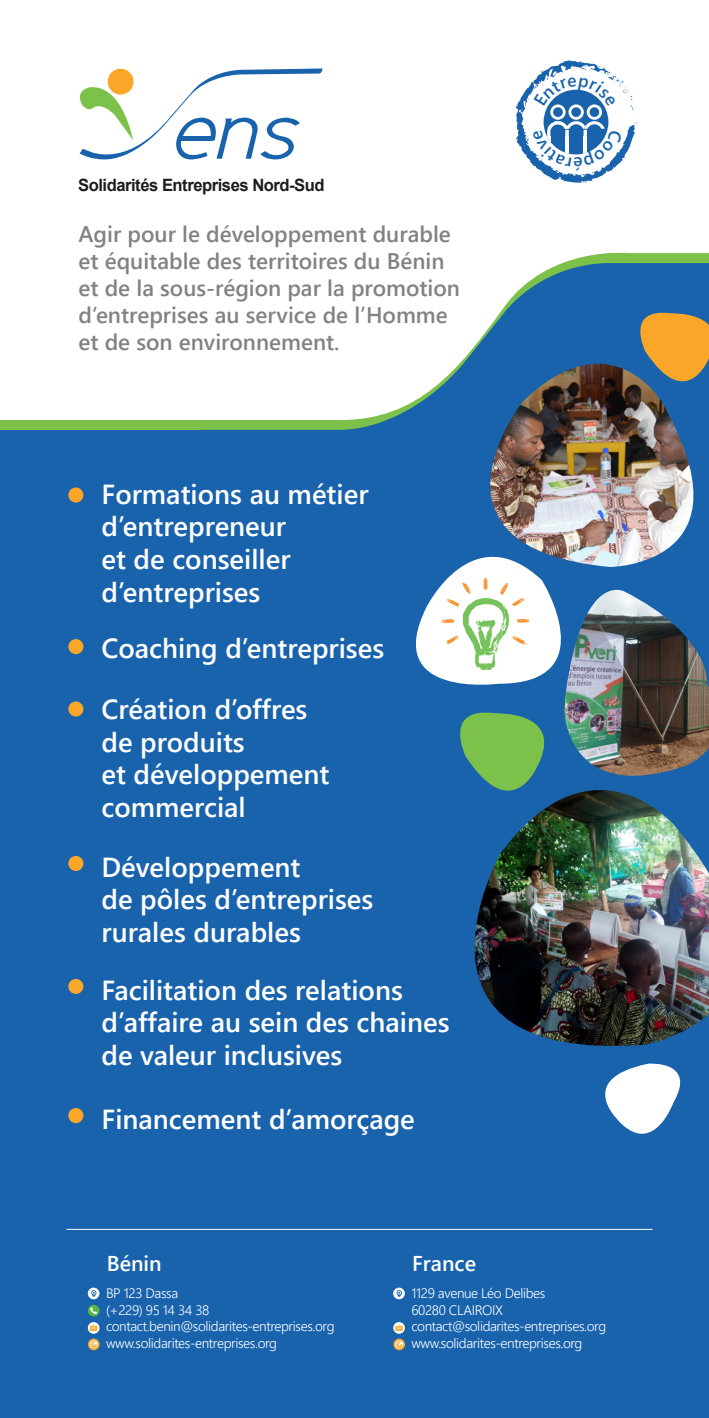
<style>
.page{position:relative;width:709px;height:1418px;background:#fff}
.page>*{position:absolute;margin:0;border:0;box-sizing:border-box;transform-origin:0 0}
.t1{font:600 27.5px/32.5px "Segoe UI";color:#fff}
.t2{font:600 22.5px/27px "Segoe UI";color:#808285}
.t3{font:600 21.5px "Segoe UI";color:#fff}
.t4{font:700 17px "Arial";letter-spacing:-.03em;color:#1f1c1d}
.t5{font:300 13.75px/16.5px "Segoe UI";letter-spacing:-.03em;color:#fff}
</style>
<div class="page">
<div style="left:0;top:425px;width:709px;height:992px;background:#1963ad"></div>
<svg style="left:200px;top:252px;width:509px;height:178px"></svg>
<div style="left:0;top:420px;width:200px;height:10px;background:#7cc24a"></div>
<svg style="left:79px;top:68px;width:243px;height:92px"></svg>
<img style="left:430px;top:364px;width:279px;height:203px">
<svg style="left:415px;top:515px;width:191px;height:170px"></svg>
<img style="left:442px;top:577px;width:87px;height:93px">
<svg style="left:624px;top:307px;width:85px;height:111px;background:#7f7d6a"></svg>
<svg style="left:460px;top:712px;width:85px;height:78px"></svg>
<img style="left:563px;top:590px;width:146px;height:186px">
<img style="left:474px;top:790px;width:235px;height:256px">
<div style="left:68px;top:487px;width:15px;height:15px;background:#f9a629;border-radius:50%"></div>
<div style="left:68px;top:639px;width:15px;height:15px;background:#f9a629;border-radius:50%"></div>
<div style="left:68px;top:701px;width:15px;height:15px;background:#f9a629;border-radius:50%"></div>
<div style="left:68px;top:856px;width:15px;height:15px;background:#f9a629;border-radius:50%"></div>
<div style="left:68px;top:978px;width:15px;height:16px;background:#f9a629;border-radius:50%"></div>
<div style="left:68px;top:1108px;width:15px;height:15px;background:#f9a629;border-radius:50%"></div>
<svg style="left:88px;top:1304px;width:12px;height:12px"></svg>
<svg style="left:88px;top:1321px;width:11px;height:12px"></svg>
<svg style="left:90px;top:1323px;width:7px;height:7px"></svg>
<svg style="left:88px;top:1338px;width:12px;height:12px"></svg>
<svg style="left:90px;top:1307px;width:7px;height:7px"></svg>
<svg style="left:90px;top:1340px;width:8px;height:8px"></svg>
<svg style="left:88px;top:1287px;width:11px;height:12px"></svg>
<svg style="left:91px;top:1290px;width:5px;height:7px"></svg>
<hr style="left:66px;top:1228px;width:586px;height:1px;background:#fff">
<svg style="left:393px;top:1321px;width:12px;height:12px"></svg>
<svg style="left:395px;top:1323px;width:8px;height:7px"></svg>
<svg style="left:393px;top:1338px;width:12px;height:12px"></svg>
<svg style="left:395px;top:1340px;width:8px;height:8px"></svg>
<svg style="left:393px;top:1287px;width:12px;height:12px"></svg>
<svg style="left:396px;top:1290px;width:6px;height:7px"></svg>
<svg style="left:605px;top:1063px;width:76px;height:71px"></svg>
<svg style="left:516px;top:60px;width:121px;height:123px"></svg>
<p class="t4" style="left:78px;top:173px;width:248px">Solidarités Entreprises Nord-Sud</p>
<p class="t2" style="left:78px;top:218px;width:383px">Agir pour le développement durable et équitable des territoires du Bénin et de la sous-région par la promotion d’entreprises au service de l’Homme et de son environnement.</p>
<p class="t1" style="left:101px;top:475px;width:268px">Formations au métier d’entrepreneur<br>et de conseiller d’entreprises</p>
<p class="t1" style="left:101px;top:629px;width:284px">Coaching d’entreprises</p>
<p class="t1" style="left:101px;top:690px;width:229px">Création d’offres de produits<br>et développement commercial</p>
<p class="t1" style="left:101px;top:848px;width:273px">Développement<br>de pôles d’entreprises rurales durables</p>
<p class="t1" style="left:101px;top:971px;width:349px">Facilitation des relations d’affaire au sein des chaines de valeur inclusives</p>
<p class="t1" style="left:101px;top:1100px;width:315px">Financement d’amorçage</p>
<p class="t3" style="left:107px;top:1242px;width:56px">Bénin</p>
<p class="t5" style="left:106px;top:1283px;width:230px">BP 123 Dassa<br>(+229) 95 14 34 38 contact.benin@solidarites-entreprises.org www.solidarites-entreprises.org</p>
<p class="t3" style="left:412px;top:1242px;width:65px">France</p>
<p class="t5" style="left:411px;top:1283px;width:196px">1129 avenue Léo Delibes<br>60280 CLAIROIX contact@solidarites-entreprises.org www.solidarites-entreprises.org</p>
</div>
